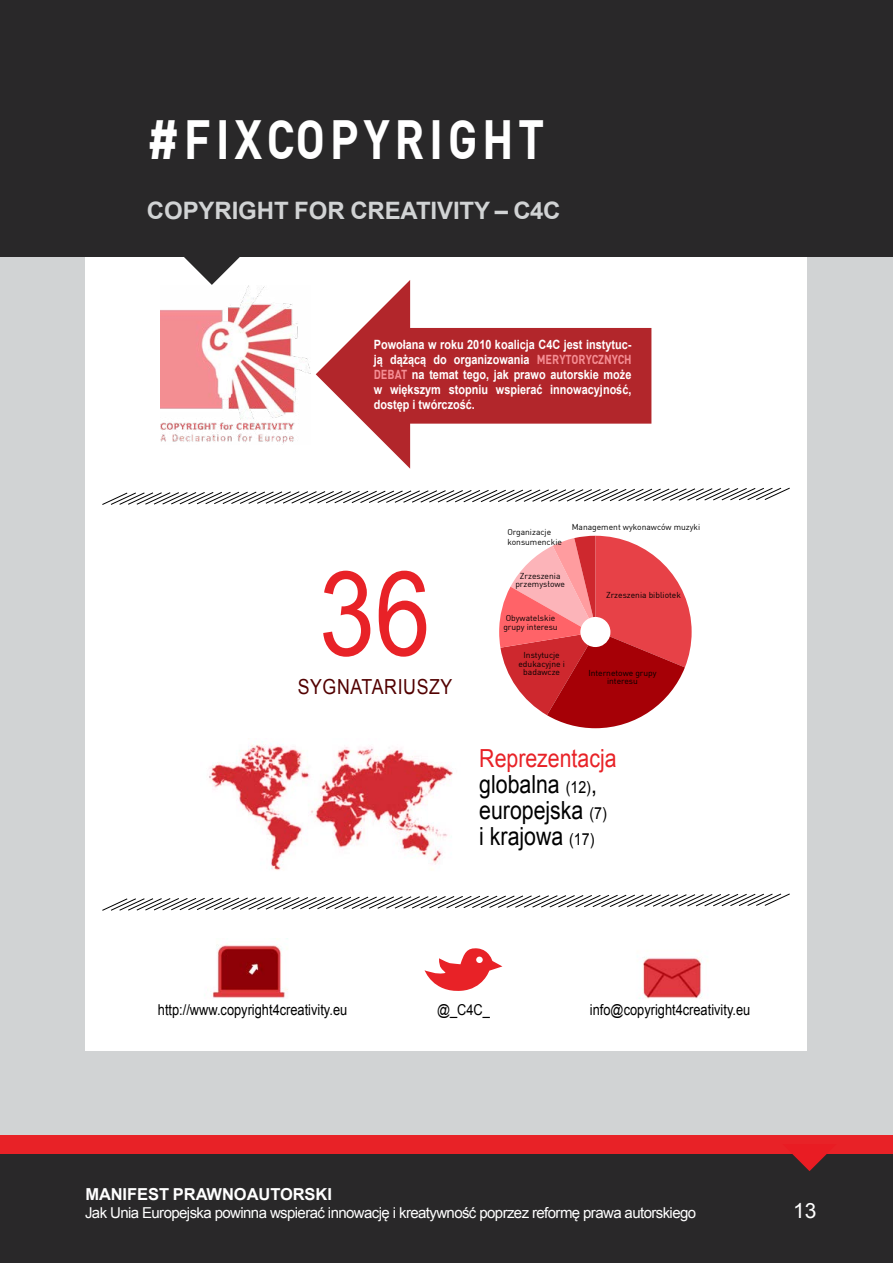
<style>
.page{position:relative;width:893px;height:1263px;background:#fff}
.page>*{position:absolute;margin:0;border:0;box-sizing:border-box;transform-origin:0 0}
.t1{font:117.6px "Arial";color:#e82227;scale:.86 1}
.t2{font:700 54px "DIN";letter-spacing:.1em;color:#fff;scale:.86 1}
.t3{font:24.9px/26.2px "Arial";color:#000;scale:.85 1}
.t4{font:700 24px "Arial";letter-spacing:-.005em;color:#d1d3d4}
.t5{font:21px "Arial";color:#fff}
.t6{font:20.7px "Arial";letter-spacing:.035em;color:#520000;scale:.85 1}
.t7{font:700 16.5px "Arial";letter-spacing:-.005em;color:#fff}
.t8{font:15px "Arial";letter-spacing:-.04em;color:#fff}
.t9{font:15px "Arial";color:#000;scale:.86 1}
.t10{font:700 12.75px/15px "Arial";color:#fff;text-align:justify;scale:.85 1}
.t11{font:8.4px/8.4px "DIN";color:#000;text-align:center}
.s1{font-family:"DIN";color:#f58e94}
.s2{color:#e82227}
.s3{font-size:16.65px}
</style>
<div class="page">
<div style="left:0;top:0;width:893px;height:1227px;background:#d1d3d4"></div>
<div style="left:0;top:1146px;width:893px;height:117px;background:#292829"></div>
<div style="left:0;top:1135px;width:893px;height:18px;background:#e82227"></div>
<svg style="left:782px;top:1153px;width:55px;height:18px"></svg>
<div style="left:85px;top:85px;width:722px;height:965px;background:#fff"></div>
<div style="left:0;top:0;width:893px;height:256px;background:#292829"></div>
<svg style="left:180px;top:256px;width:65px;height:29px"></svg>
<img style="left:204px;top:944px;width:499px;height:55px">
<svg style="left:499px;top:536px;width:193px;height:192px"></svg>
<img style="left:209px;top:741px;width:244px;height:129px">
<div style="left:407px;top:927px;width:108px;height:74px;background:#fff"></div>
<svg style="left:425px;top:948px;width:77px;height:43px"></svg>
<div style="left:476px;top:956px;width:7px;height:7px;background:#fff;border-radius:50%"></div>
<svg style="left:102px;top:487px;width:688px;height:18px"></svg>
<svg style="left:102px;top:893px;width:688px;height:18px"></svg>
<svg style="left:316px;top:280px;width:335px;height:189px"></svg>
<img style="left:161px;top:285px;width:149px;height:160px">
<h2 class="t2" style="left:147px;top:104px;width:463px">#FIXCOPYRIGHT</h2>
<h3 class="t4" style="left:147px;top:194px;width:18px">COPYR</h3>
<h3 class="t4" style="left:232px;top:194px;width:24px">IGHT</h3>
<h3 class="t4" style="left:294px;top:194px;width:73px">FOR CREAT</h3>
<h3 class="t4" style="left:431px;top:194px;width:129px">IVITY – C4C</h3>
<p class="t10" style="left:374px;top:337px;width:305px">Powołana w roku 2010 koalicja C4C jest instytuc&shy;ją dążącą do organizowania <span class="s1">MERYTORYCZNYCH DEBAT</span> na temat tego, jak prawo autorskie może w większym stopniu wspierać innowacyjność, dostęp i twórczość.</p>
<h1 class="t1" style="left:319px;top:533px;width:132px">36</h1>
<h3 class="t6" style="left:298px;top:673px;width:16px">syg</h3>
<h3 class="t6" style="left:337px;top:673px;width:93px">natariuszy</h3>
<p class="t11" style="left:507px;top:527px;width:56px;line-height:10.2px;text-align:left">Organizacje konsumenckie</p>
<p class="t11" style="left:572px;top:523px;width:130px">Management wykonawców muzyki</p>
<p class="t11" style="left:515px;top:571px;width:51px">Zrzeszenia przemysłowe</p>
<p class="t11" style="left:503px;top:614px;width:56px;text-align:left">Obywatelskie grupy interesu</p>
<p class="t11" style="left:518px;top:651px;width:48px">Instytucje edukacyjne i badawcze</p>
<p class="t11" style="left:606px;top:590px;width:76px">Zrzeszenia bibliotek</p>
<p class="t11" style="left:588px;top:668px;width:70px">Internetowe grupy interesu</p>
<h3 class="t3" style="left:479px;top:744px;width:163px"><span class="s2">Reprezentacja </span>globalna <span class="s3">(12)</span>, europejska <span class="s3">(7) </span>i krajowa <span class="s3">(17)</span></h3>
<p class="t9" style="left:158px;top:999px;width:222px">http://www.copyright4creativity.eu</p>
<p class="t9" style="left:437px;top:999px;width:63px">@_C4C_</p>
<p class="t9" style="left:590px;top:999px;width:188px">info@copyright4creativity.eu</p>
<p class="t7" style="left:85px;top:1183px;width:248px">MANIFEST PRAWNOAUTORSKI</p>
<p class="t8" style="left:85px;top:1202px;width:613px">Jak Unia Europejska powinna wspierać innowację i kreatywność poprzez reformę prawa autorskiego</p>
<h3 class="t5" style="left:793px;top:1196px;width:25px">13</h3>
</div>
